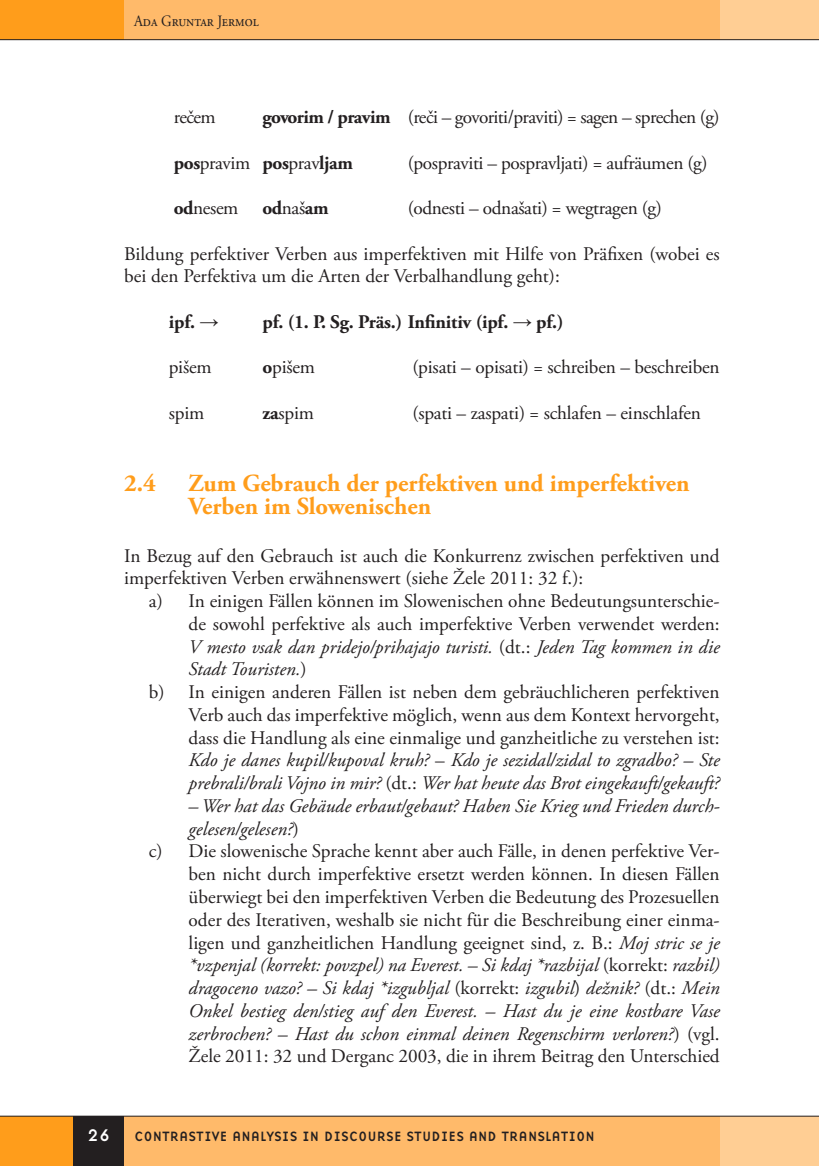
<style>
.page{position:relative;width:819px;height:1166px;background:#fff}
.page>*{position:absolute;margin:0;border:0;box-sizing:border-box;transform-origin:0 0}
.t1{font:700 24.5px/22.8px "Adobe Garamond Pro";color:#ff9d1b}
.t2{font:19.25px/22.8px "Adobe Garamond Pro";letter-spacing:-.005em;color:#231f20}
.t3{font:italic 19.25px "Adobe Garamond Pro";color:#231f20}
.t4{font:700 19.25px "Adobe Garamond Pro";letter-spacing:-.01em;color:#231f20}
.t5{font:17.5px "Base Nine";color:#fff}
.t6{font:15.75px "Adobe Garamond Pro";color:#231f20;scale:.9 1}
.t7{font:14px "Base Nine";color:#231f20}
.s1{font-weight:700}
.s2{font-weight:400}
.s3{font-family:"Times New Roman";font-weight:400}
.s4{font-style:normal}
.s5{font-style:italic}
</style>
<div class="page">
<div style="left:124px;top:0;width:596px;height:40px;background:#ffba6a"></div>
<div style="left:0;top:1116px;width:74px;height:50px;background:#ff9d1b"></div>
<div style="left:124px;top:1116px;width:620px;height:50px;background:#ffba6a"></div>
<div style="left:74px;top:1116px;width:50px;height:50px;background:#231f20"></div>
<div style="left:719px;top:1116px;width:99px;height:50px;background:#ffce94"></div>
<div style="left:719px;top:0;width:99px;height:40px;background:#ffce94"></div>
<div style="left:0;top:0;width:124px;height:40px;background:#ff9d1b"></div>
<hr style="left:0;top:39px;width:818px;height:1px;background:#231f20">
<hr style="left:0;top:1116px;width:818px;height:1px;background:#231f20">
<p class="t6" style="left:134px;top:11px;width:140px">Ada Gruntar Jermol</p>
<p class="t2" style="left:174px;top:106px;width:43px">rečem</p>
<p class="t2" style="left:262px;top:106px;width:458px"><span class="s1">govorim / pravim</span> (reči – govoriti/praviti) = sagen – sprechen (g)</p>
<p class="t4" style="left:174px;top:151px;width:181px">pos<span class="s2">pravim</span> pos<span class="s2">prav</span>ljam</p>
<p class="t2" style="left:408px;top:152px;width:301px">(pospraviti – pospravljati) = aufräumen (g)</p>
<p class="t2" style="left:174px;top:197px;width:156px"><span class="s1">od</span>nesem <span class="s1">od</span>naš<span class="s1">am</span></p>
<p class="t2" style="left:408px;top:197px;width:256px">(odnesti – odnašati) = wegtragen (g)</p>
<p class="t2" style="left:124px;top:243px;width:597px">Bildung perfektiver Verben aus imperfektiven mit Hilfe von Präfixen (wobei es bei den Perfektiva um die Arten der Verbalhandlung geht):</p>
<p class="t4" style="left:169px;top:311px;width:51px">ipf. <span class="s3">→</span></p>
<p class="t4" style="left:262px;top:311px;width:303px">pf. (1. P. Sg. Präs.) Infinitiv (ipf. <span class="s3">→</span> pf.)</p>
<p class="t2" style="left:169px;top:357px;width:44px">pišem</p>
<p class="t2" style="left:262px;top:357px;width:54px"><span class="s1">o</span>pišem</p>
<p class="t2" style="left:412px;top:357px;width:309px">(pisati – opisati) = schreiben – beschreiben</p>
<p class="t2" style="left:169px;top:402px;width:37px">spim</p>
<p class="t2" style="left:262px;top:402px;width:53px"><span class="s1">za</span>spim</p>
<p class="t2" style="left:412px;top:402px;width:290px">(spati – zaspati) = schlafen – einschlafen</p>
<p class="t1" style="left:124px;top:472px;width:33px">2.4</p>
<p class="t1" style="left:188px;top:472px;width:502px">Zum Gebrauch der perfektiven und imperfektiven<br>Verben im Slowenischen</p>
<p class="t2" style="left:124px;top:545px;width:597px">In Bezug auf den Gebrauch ist auch die Konkurrenz zwischen perfektiven und imperfektiven Verben erwähnenswert (siehe Žele 2011: 32 f.):</p>
<p class="t2" style="left:149px;top:590px;width:572px">a) In einigen Fällen können im Slowenischen ohne Bedeutungsunterschie-</p>
<p class="t2" style="left:188px;top:613px;width:532px">de sowohl perfektive als auch imperfektive Verben verwendet werden:</p>
<p class="t3" style="left:188px;top:635px;width:532px">V mesto vsak dan pridejo/prihajajo turisti. <span class="s4">(dt.:</span> Jeden Tag kommen in die</p>
<p class="t3" style="left:188px;top:658px;width:120px">Stadt Touristen.<span class="s4">)</span></p>
<p class="t2" style="left:149px;top:681px;width:572px">b) In einigen anderen Fällen ist neben dem gebräuchlicheren perfektiven</p>
<p class="t2" style="left:188px;top:704px;width:532px">Verb auch das imperfektive möglich, wenn aus dem Kontext hervorgeht,</p>
<p class="t2" style="left:188px;top:727px;width:532px">dass die Handlung als eine einmalige und ganzheitliche zu verstehen ist:</p>
<p class="t3" style="left:188px;top:749px;width:532px">Kdo je danes kupil/kupoval kruh? <span class="s4">–</span> Kdo je sezidal/zidal to zgradbo? – Ste</p>
<p class="t3" style="left:188px;top:771px;width:532px">prebrali/brali Vojno in mir? <span class="s4">(dt.:</span> Wer hat heute das Brot eingekauft/gekauft?</p>
<p class="t3" style="left:188px;top:794px;width:532px">– Wer hat das Gebäude erbaut/gebaut? Haben Sie Krieg und Frieden durch-</p>
<p class="t3" style="left:188px;top:817px;width:112px">gelesen/gelesen?<span class="s4">)</span></p>
<p class="t2" style="left:149px;top:840px;width:572px">c) Die slowenische Sprache kennt aber auch Fälle, in denen perfektive Ver-</p>
<p class="t2" style="left:188px;top:863px;width:532px">ben nicht durch imperfektive ersetzt werden können. In diesen Fällen</p>
<p class="t2" style="left:188px;top:886px;width:532px">überwiegt bei den imperfektiven Verben die Bedeutung des Prozesuellen</p>
<p class="t2" style="left:188px;top:909px;width:532px">oder des Iterativen, weshalb sie nicht für die Beschreibung einer einma-</p>
<p class="t2" style="left:188px;top:932px;width:532px">ligen und ganzheitlichen Handlung geeignet sind, z. B.: <span class="s5">Moj stric se je</span></p>
<p class="t3" style="left:188px;top:953px;width:532px">*vzpenjal (korrekt: povzpel) na Everest. – Si kdaj *razbijal <span class="s4">(korrekt:</span> razbil)</p>
<p class="t3" style="left:188px;top:976px;width:532px">dragoceno vazo? – Si kdaj *izgubljal <span class="s4">(korrekt:</span> izgubil<span class="s4">)</span> dežnik? <span class="s4">(dt.:</span> Mein</p>
<p class="t3" style="left:188px;top:999px;width:532px">Onkel bestieg den/stieg auf den Everest. – Hast du je eine kostbare Vase</p>
<p class="t3" style="left:188px;top:1022px;width:532px">zerbrochen? – Hast du schon einmal deinen Regenschirm verloren?<span class="s4">) (vgl.</span></p>
<p class="t2" style="left:188px;top:1045px;width:532px">Žele 2011: 32 und Derganc 2003, die in ihrem Beitrag den Unterschied</p>
<p class="t5" style="left:87px;top:1123px;width:25px">26</p>
<p class="t7" style="left:134px;top:1126px;width:462px">CONTRASTIVE ANALYSIS IN DISCOURSE STUDIES AND TRANSLATION</p>
</div>
